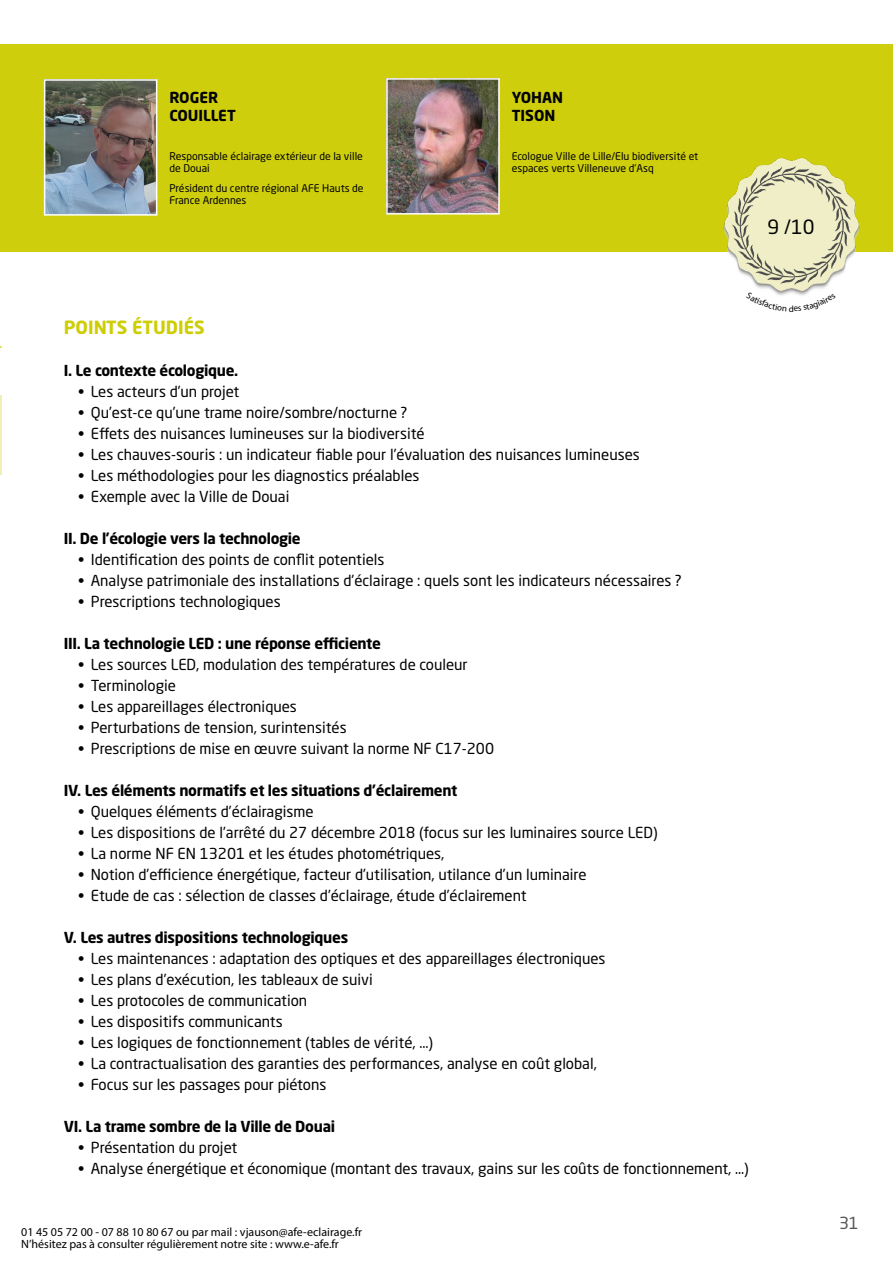
<style>
.page{position:relative;width:893px;height:1263px;background:#fff}
.page>*{position:absolute;margin:0;border:0;box-sizing:border-box;transform-origin:0 0}
.t1{font:19.5px "Neo Sans W1 G";color:#020203}
.t2{font:700 18px "Neo Sans W1 G";color:#cdce05}
.t3{font:16.5px "Neo Sans W1 G";color:#575756}
.t4{font:15px "Neo Sans W1 G";color:#020203}
.t5{font:700 15px "Neo Sans W1 G";letter-spacing:-.02em;color:#020203}
.t6{font:700 15px/18px "Neo Sans W1 G";color:#020203}
.t7{font:12px "Myriad Pro";color:#000}
.t8{font:10.5px/12px "Neo Sans W1 G";color:#020203}
.t9{font:9px "Myriad Pro";color:#000}
</style>
<div class="page">
<hr style="left:0;top:395px;width:1px;height:80px;background:#cece0d">
<div style="left:0;top:44px;width:893px;height:208px;background:#cece0d"></div>
<img style="left:47px;top:82px;width:107px;height:131px">
<div style="left:44px;top:79px;width:113px;height:137px;border:2px solid #fff"></div>
<img style="left:389px;top:81px;width:108px;height:131px">
<div style="left:386px;top:78px;width:114px;height:137px;border:2px solid #fff"></div>
<img style="left:723px;top:158px;width:137px;height:136px">
<svg style="left:746px;top:292px;width:41px;height:4px"></svg>
<svg style="left:797px;top:294px;width:9px;height:2px"></svg>
<p class="t6" style="left:169px;top:89px;width:68px">ROGER<br>COUILLET</p>
<p class="t8" style="left:169px;top:150px;width:195px">Responsable éclairage extérieur de la ville de Douai</p>
<p class="t8" style="left:169px;top:182px;width:196px">Président du centre régional AFE Hauts de<br>France Ardennes</p>
<p class="t6" style="left:512px;top:89px;width:53px">YOHAN<br>TISON</p>
<p class="t8" style="left:512px;top:150px;width:188px">Ecologue Ville de Lille/Elu biodiversité et espaces verts Villeneuve d’Asq</p>
<h1 class="t1" style="left:768px;top:215px;width:49px">9 /10</h1>
<p class="t2" style="left:64px;top:316px;width:143px">POINTS ÉTUDIÉS</p>
<p class="t5" style="left:64px;top:361px;width:176px">I. Le contexte écologique.</p>
<p class="t4" style="left:78px;top:382px;width:163px">• Les acteurs d’un projet</p>
<p class="t4" style="left:78px;top:403px;width:331px">• Qu’est-ce qu’une trame noire/sombre/nocturne ?</p>
<p class="t4" style="left:78px;top:424px;width:348px">• Effets des nuisances lumineuses sur la biodiversité</p>
<p class="t4" style="left:78px;top:445px;width:563px">• Les chauves-souris : un indicateur fiable pour l’évaluation des nuisances lumineuses</p>
<p class="t4" style="left:78px;top:466px;width:343px">• Les méthodologies pour les diagnostics préalables</p>
<p class="t4" style="left:78px;top:487px;width:213px">• Exemple avec la Ville de Douai</p>
<p class="t5" style="left:64px;top:529px;width:238px">II. De l’écologie vers la technologie</p>
<p class="t4" style="left:78px;top:550px;width:308px">• Identification des points de conflit potentiels</p>
<p class="t4" style="left:78px;top:571px;width:605px">• Analyse patrimoniale des installations d’éclairage : quels sont les indicateurs nécessaires ?</p>
<p class="t4" style="left:78px;top:592px;width:204px">• Prescriptions technologiques</p>
<p class="t5" style="left:64px;top:634px;width:319px">III. La technologie LED : une réponse efficiente</p>
<p class="t4" style="left:78px;top:655px;width:391px">• Les sources LED, modulation des températures de couleur</p>
<p class="t4" style="left:78px;top:676px;width:99px">• Terminologie</p>
<p class="t4" style="left:78px;top:697px;width:220px">• Les appareillages électroniques</p>
<p class="t4" style="left:78px;top:718px;width:270px">• Perturbations de tension, surintensités</p>
<p class="t4" style="left:78px;top:739px;width:418px">• Prescriptions de mise en œuvre suivant la norme NF C17-200</p>
<p class="t5" style="left:64px;top:781px;width:395px">IV. Les éléments normatifs et les situations d’éclairement</p>
<p class="t4" style="left:78px;top:802px;width:237px">• Quelques éléments d’éclairagisme</p>
<p class="t4" style="left:78px;top:823px;width:581px">• Les dispositions de l’arrêté du 27 décembre 2018 (focus sur les luminaires source LED)</p>
<p class="t4" style="left:78px;top:844px;width:368px">• La norme NF EN 13201 et les études photométriques,</p>
<p class="t4" style="left:78px;top:865px;width:510px">• Notion d’efficience énergétique, facteur d’utilisation, utilance d’un luminaire</p>
<p class="t4" style="left:78px;top:886px;width:450px">• Etude de cas : sélection de classes d’éclairage, étude d’éclairement</p>
<p class="t5" style="left:64px;top:928px;width:286px">V. Les autres dispositions technologiques</p>
<p class="t4" style="left:78px;top:949px;width:529px">• Les maintenances : adaptation des optiques et des appareillages électroniques</p>
<p class="t4" style="left:78px;top:970px;width:296px">• Les plans d’exécution, les tableaux de suivi</p>
<p class="t4" style="left:78px;top:991px;width:231px">• Les protocoles de communication</p>
<p class="t4" style="left:78px;top:1012px;width:206px">• Les dispositifs communicants</p>
<p class="t4" style="left:78px;top:1033px;width:357px">• Les logiques de fonctionnement (tables de vérité, …)</p>
<p class="t4" style="left:78px;top:1054px;width:520px">• La contractualisation des garanties des performances, analyse en coût global,</p>
<p class="t4" style="left:78px;top:1075px;width:250px">• Focus sur les passages pour piétons</p>
<p class="t5" style="left:64px;top:1117px;width:273px">VI. La trame sombre de la Ville de Douai</p>
<p class="t4" style="left:78px;top:1138px;width:161px">• Présentation du projet</p>
<p class="t4" style="left:78px;top:1159px;width:672px">• Analyse énergétique et économique (montant des travaux, gains sur les coûts de fonctionnement, …)</p>
<p class="t7" style="left:21px;top:1224px;width:342px">01 45 05 72 00 - 07 88 10 80 67 ou par mail : vjauson@afe-eclairage.fr</p>
<p class="t7" style="left:21px;top:1237px;width:319px">N’hésitez pas à consulter régulièrement notre site : www.e-afe.fr</p>
<p class="t9" style="left:789px;top:303px;width:7px">d</p>
<p class="t3" style="left:839px;top:1213px;width:21px">31</p>
</div>
